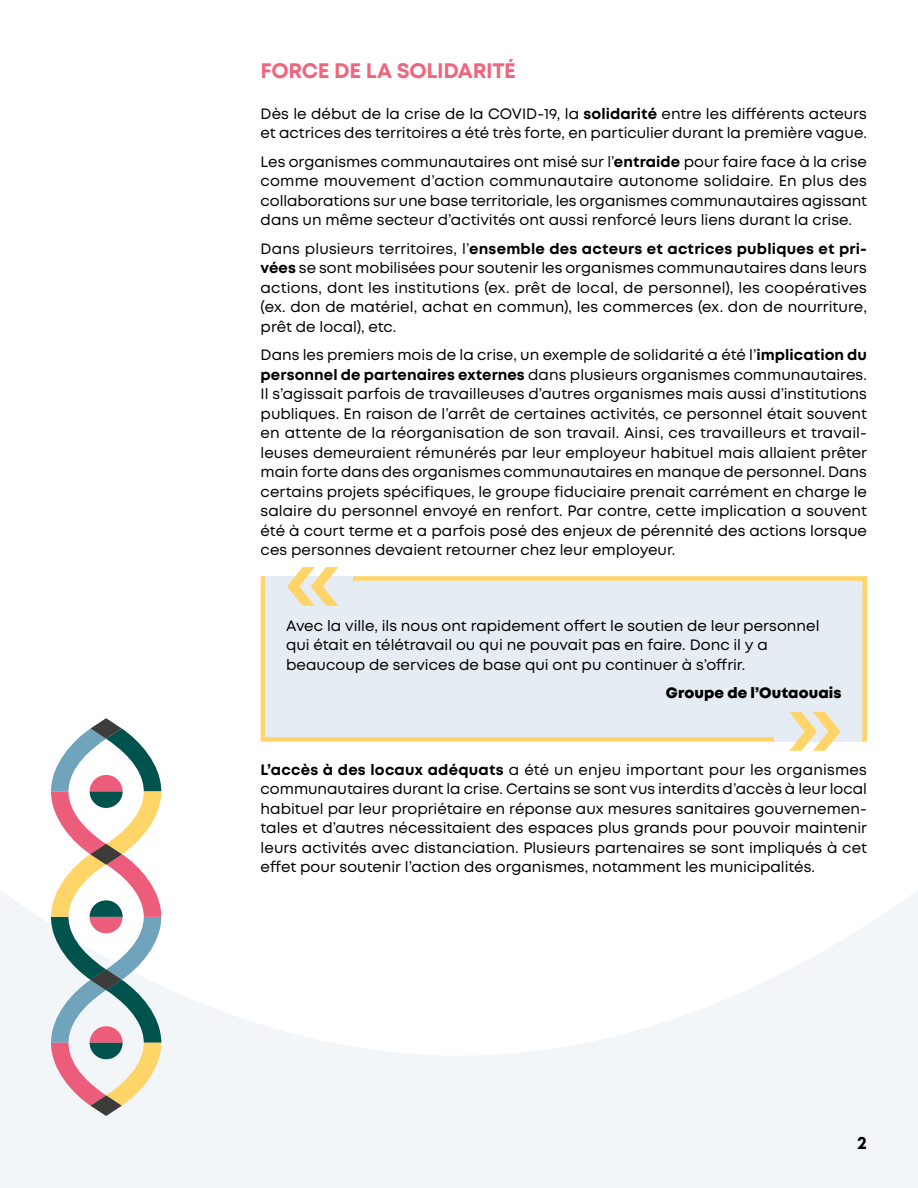
<style>
.page{position:relative;width:918px;height:1188px;background:#f3f6f9}
.page>*{position:absolute;margin:0;border:0;box-sizing:border-box;transform-origin:0 0}
.t1{font:700 21px "Mont";letter-spacing:-.015em;color:#f1647e}
.t2{font:700 18px "Mont";color:#000}
.t3{font:15px/19.5px "Mont";color:#000;text-align:justify}
.t4{font:800 15px "Mont";letter-spacing:.005em;color:#000}
.s1{font-weight:700}
</style>
<div class="page">
<div style="left:0;top:0;width:918px;height:1055px;background:#fff"></div>
<svg style="left:51px;top:718px;width:110px;height:398px"></svg>
<div style="left:263px;top:578px;width:602px;height:161px;background:#e6ecf3"></div>
<div style="left:261px;top:576px;width:606px;height:166px;border:4px solid #ffd469"></div>
<div style="left:265px;top:576px;width:88px;height:7px;background:#e6ecf3"></div>
<svg style="left:288px;top:567px;width:50px;height:39px"></svg>
<div style="left:774px;top:735px;width:88px;height:7px;background:#e6ecf3"></div>
<svg style="left:789px;top:712px;width:51px;height:39px"></svg>
<h1 class="t1" style="left:261px;top:57px;width:257px">FORCE DE LA SOLIDARITÉ</h1>
<p class="t3" style="left:261px;top:104px;width:608px">Dès le début de la crise de la COVID-19, la <span class="s1">solidarité</span> entre les différents acteurs et actrices des territoires a été très forte, en particulier durant la première vague.</p>
<p class="t3" style="left:261px;top:152px;width:608px">Les organismes communautaires ont misé sur l’<span class="s1">entraide</span> pour faire face à la crise comme mouvement d’action communautaire autonome solidaire. En plus des collaborations sur une base territoriale, les organismes communautaires agissant dans un même secteur d’activités ont aussi renforcé leurs liens durant la crise.</p>
<p class="t3" style="left:261px;top:239px;width:608px">Dans plusieurs territoires, l’<span class="s1">ensemble des acteurs et actrices publiques et pri&shy;vées</span> se sont mobilisées pour soutenir les organismes communautaires dans leurs actions, dont les institutions (ex. prêt de local, de personnel), les coopératives (ex. don de matériel, achat en commun), les commerces (ex. don de nourriture, prêt de local), etc.</p>
<p class="t3" style="left:261px;top:345px;width:608px">Dans les premiers mois de la crise, un exemple de solidarité a été l’<span class="s1">implication du personnel de partenaires externes</span> dans plusieurs organismes communautaires.<br>Il s’agissait parfois de travailleuses d’autres organismes mais aussi d’institutions publiques. En raison de l’arrêt de certaines activités, ce personnel était souvent en attente de la réorganisation de son travail. Ainsi, ces travailleurs et travail&shy;leuses demeuraient rémunérés par leur employeur habituel mais allaient prêter main forte dans des organismes communautaires en manque de personnel. Dans certains projets spécifiques, le groupe fiduciaire prenait carrément en charge le salaire du personnel envoyé en renfort. Par contre, cette implication a souvent été à court terme et a parfois posé des enjeux de pérennité des actions lorsque ces personnes devaient retourner chez leur employeur.</p>
<p class="t3" style="left:286px;top:616px;width:535px;text-align:left">Avec la ville, ils nous ont rapidement offert le soutien de leur personnel qui était en télétravail ou qui ne pouvait pas en faire. Donc il y a beaucoup de services de base qui ont pu continuer à s’offrir.</p>
<p class="t4" style="left:666px;top:683px;width:177px">Groupe de l’Outaouais</p>
<p class="t3" style="left:261px;top:760px;width:608px"><span class="s1">L’accès à des locaux adéquats</span> a été un enjeu important pour les organismes communautaires durant la crise. Certains se sont vus interdits d’accès à leur local habituel par leur propriétaire en réponse aux mesures sanitaires gouvernemen&shy;tales et d’autres nécessitaient des espaces plus grands pour pouvoir maintenir leurs activités avec distanciation. Plusieurs partenaires se sont impliqués à cet effet pour soutenir l’action des organismes, notamment les municipalités.</p>
<p class="t2" style="left:857px;top:1131px;width:11px">2</p>
</div>
